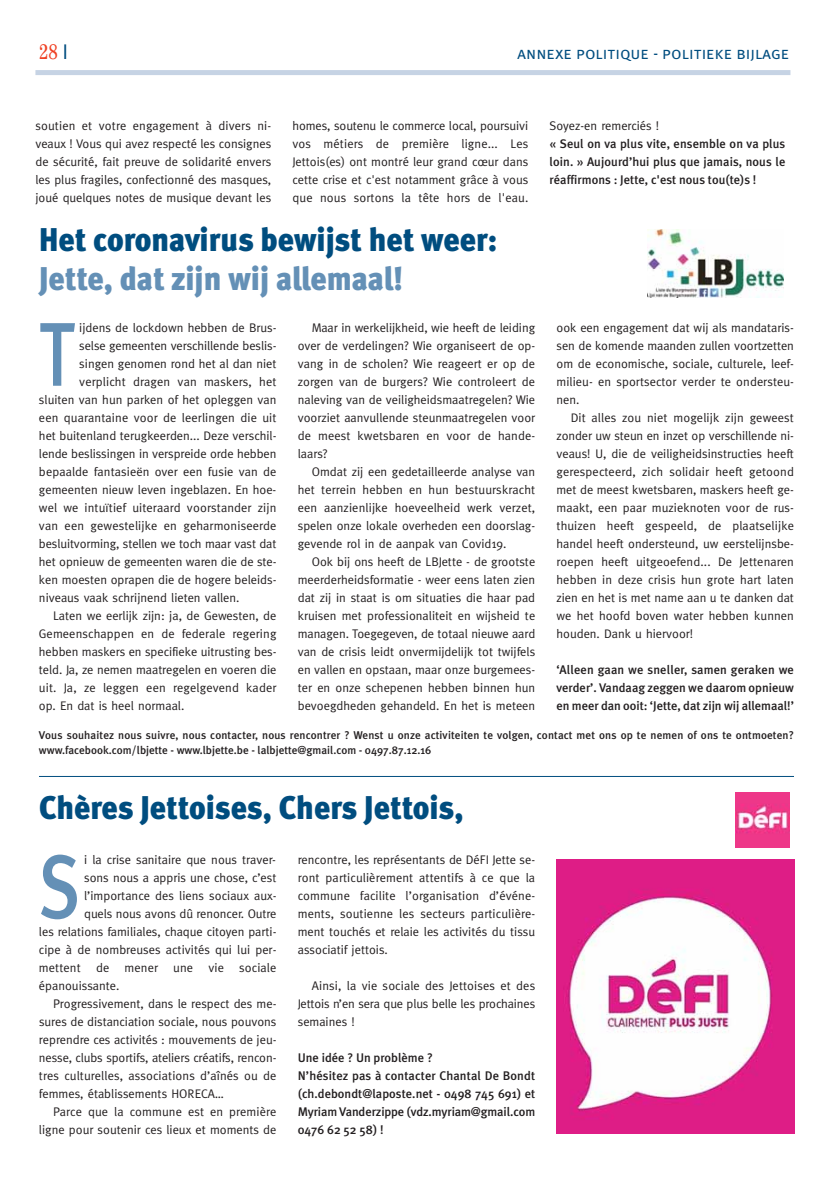
<style>
.page{position:relative;width:833px;height:1188px;background:#fff}
.page>*{position:absolute;margin:0;border:0;box-sizing:border-box;transform-origin:0 0}
.t1{font:500 90.38px "Meta Plus";color:#6490b6;scale:.8 1}
.t2{font:900 32.75px "Meta";color:#004d7f;scale:.95 1}
.t3{font:900 32.75px "Meta";letter-spacing:-.005em;color:#6490b6;scale:.95 1}
.t4{font:condensed 21.25px "Century IT Cby BT";color:#ef4023}
.t5{font:17.5px "Meta Plus Normal Caps";color:#004d7f}
.t6{font:12.5px/18px "Meta";color:#231f20;text-align:justify}
.t7{font:500 12.5px/18px "Meta Plus";color:#231f20;text-align:justify}
.t8{font:500 11.25px/15px "Meta Plus";letter-spacing:.01em;color:#231f20}
.s1{font-family:"Meta";font-stretch:normal;color:#004d7f}
</style>
<div class="page">
<div style="left:35px;top:70px;width:755px;height:5px;background:#c6d3e4"></div>
<img style="left:648px;top:229px;width:135px;height:68px">
<img style="left:736px;top:792px;width:53px;height:54px">
<hr style="left:39px;top:776px;width:755px;height:1px;background:#004d7f">
<img style="left:556px;top:859px;width:238px;height:274px">
<h3 class="t4" style="left:39px;top:38px;width:31px">28 <span class="s1">I</span></h3>
<h3 class="t5" style="left:517px;top:43px;width:273px">annexe politique - politieke bijlage</h3>
<p class="t6" style="left:35px;top:118px;width:237px">soutien et votre engagement à divers ni&shy;veaux ! Vous qui avez respecté les consignes de sécurité, fait preuve de solidarité envers les plus fragiles, confectionné des masques, joué quelques notes de musique devant les</p>
<p class="t6" style="left:292px;top:118px;width:237px">homes, soutenu le commerce local, poursuivi vos métiers de première ligne... Les Jettois(es) ont montré leur grand cœur dans cette crise et c'est notamment grâce à vous que nous sortons la tête hors de l'eau.</p>
<p class="t6" style="left:549px;top:118px;width:111px">Soyez-en remerciés !</p>
<p class="t7" style="left:549px;top:135px;width:237px">« Seul on va plus vite, ensemble on va plus loin. » Aujourd’hui plus que jamais, nous le réaffirmons : Jette, c'est nous tou(te)s !</p>
<h2 class="t2" style="left:39px;top:224px;width:484px">Het coronavirus bewijst het weer:</h2>
<h2 class="t3" style="left:39px;top:263px;width:385px">Jette, dat zijn wij allemaal!</h2>
<h1 class="t1" style="left:39px;top:311px;width:47px">T</h1>
<p class="t6" style="left:79px;top:319px;width:199px">ijdens de lockdown hebben de Brus-</p>
<p class="t6" style="left:79px;top:337px;width:199px">selse gemeenten verschillende beslis-</p>
<p class="t6" style="left:79px;top:355px;width:199px">singen genomen rond het al dan niet</p>
<p class="t6" style="left:79px;top:373px;width:199px">verplicht dragen van maskers, het</p>
<p class="t6" style="left:39px;top:391px;width:239px">sluiten van hun parken of het opleggen van</p>
<p class="t6" style="left:39px;top:409px;width:239px">een quarantaine voor de leerlingen die uit</p>
<p class="t6" style="left:39px;top:427px;width:239px">het buitenland terugkeerden... Deze verschil-</p>
<p class="t6" style="left:39px;top:445px;width:239px">lende beslissingen in verspreide orde hebben</p>
<p class="t6" style="left:39px;top:463px;width:239px">bepaalde fantasieën over een fusie van de</p>
<p class="t6" style="left:39px;top:481px;width:239px">gemeenten nieuw leven ingeblazen. En hoe-</p>
<p class="t6" style="left:39px;top:499px;width:239px">wel we intuïtief uiteraard voorstander zijn</p>
<p class="t6" style="left:39px;top:517px;width:239px">van een gewestelijke en geharmoniseerde</p>
<p class="t6" style="left:39px;top:535px;width:239px">besluitvorming, stellen we toch maar vast dat</p>
<p class="t6" style="left:39px;top:553px;width:239px">het opnieuw de gemeenten waren die de ste-</p>
<p class="t6" style="left:39px;top:571px;width:239px">ken moesten oprapen die de hogere beleids-</p>
<p class="t6" style="left:39px;top:589px;width:202px">niveaus vaak schrijnend lieten vallen.</p>
<p class="t6" style="left:53px;top:607px;width:225px">Laten we eerlijk zijn: ja, de Gewesten, de</p>
<p class="t6" style="left:39px;top:625px;width:239px">Gemeenschappen en de federale regering</p>
<p class="t6" style="left:39px;top:643px;width:239px">hebben maskers en specifieke uitrusting bes-</p>
<p class="t6" style="left:39px;top:661px;width:239px">teld. Ja, ze nemen maatregelen en voeren die</p>
<p class="t6" style="left:39px;top:679px;width:239px">uit. Ja, ze leggen een regelgevend kader</p>
<p class="t6" style="left:39px;top:697px;width:147px">op. En dat is heel normaal.</p>
<p class="t6" style="left:298px;top:319px;width:239px;text-indent:14px">Maar in werkelijkheid, wie heeft de leiding over de verdelingen? Wie organiseert de op&shy;vang in de scholen? Wie reageert er op de zorgen van de burgers? Wie controleert de naleving van de veiligheidsmaatregelen? Wie voorziet aanvullende steunmaatregelen voor de meest kwetsbaren en voor de hande&shy;laars?</p>
<p class="t6" style="left:298px;top:463px;width:239px;text-indent:14px">Omdat zij een gedetailleerde analyse van het terrein hebben en hun bestuurskracht een aanzienlijke hoeveelheid werk verzet, spelen onze lokale overheden een doorslag&shy;gevende rol in de aanpak van Covid19.</p>
<p class="t6" style="left:298px;top:553px;width:239px;text-indent:14px">Ook bij ons heeft de LBJette - de grootste meerderheidsformatie - weer eens laten zien dat zij in staat is om situaties die haar pad kruisen met professionaliteit en wijsheid te managen. Toegegeven, de totaal nieuwe aard van de crisis leidt onvermijdelijk tot twijfels en vallen en opstaan, maar onze burgemees&shy;ter en onze schepenen hebben binnen hun bevoegdheden gehandeld. En het is meteen</p>
<p class="t6" style="left:556px;top:319px;width:239px">ook een engagement dat wij als mandataris&shy;sen de komende maanden zullen voortzetten om de economische, sociale, culturele, leef&shy;milieu- en sportsector verder te ondersteu&shy;nen.</p>
<p class="t6" style="left:556px;top:409px;width:239px;text-indent:14px">Dit alles zou niet mogelijk zijn geweest zonder uw steun en inzet op verschillende ni&shy;veaus! U, die de veiligheidsinstructies heeft gerespecteerd, zich solidair heeft getoond met de meest kwetsbaren, maskers heeft ge&shy;maakt, een paar muzieknoten voor de rus&shy;thuizen heeft gespeeld, de plaatselijke handel heeft ondersteund, uw eerstelijnsbe&shy;roepen heeft uitgeoefend... De Jettenaren hebben in deze crisis hun grote hart laten zien en het is met name aan u te danken dat we het hoofd boven water hebben kunnen houden. Dank u hiervoor!</p>
<p class="t7" style="left:556px;top:661px;width:239px">‘Alleen gaan we sneller, samen geraken we verder’. Vandaag zeggen we daarom opnieuw en meer dan ooit: ‘Jette, dat zijn wij allemaal!’</p>
<p class="t8" style="left:39px;top:728px;width:756px">Vous souhaitez nous suivre, nous contacter, nous rencontrer ? Wenst u onze activiteiten te volgen, contact met ons op te nemen of ons te ontmoeten? www.facebook.com/lbjette - www.lbjette.be - lalbjette@gmail.com - 0497.87.12.16</p>
<h2 class="t2" style="left:39px;top:792px;width:448px">Chères Jettoises, Chers Jettois,</h2>
<h1 class="t1" style="left:39px;top:842px;width:53px">S</h1>
<p class="t6" style="left:84px;top:851px;width:193px">i la crise sanitaire que nous traver-</p>
<p class="t6" style="left:84px;top:869px;width:194px">sons nous a appris une chose, c’est</p>
<p class="t6" style="left:84px;top:887px;width:194px">l’importance des liens sociaux aux-</p>
<p class="t6" style="left:84px;top:905px;width:194px">quels nous avons dû renoncer. Outre</p>
<p class="t6" style="left:39px;top:923px;width:239px">les relations familiales, chaque citoyen parti-</p>
<p class="t6" style="left:39px;top:941px;width:239px">cipe à de nombreuses activités qui lui per-</p>
<p class="t6" style="left:39px;top:959px;width:239px">mettent de mener une vie sociale</p>
<p class="t6" style="left:39px;top:977px;width:82px">épanouissante.</p>
<p class="t6" style="left:53px;top:995px;width:225px">Progressivement, dans le respect des me-</p>
<p class="t6" style="left:39px;top:1013px;width:239px">sures de distanciation sociale, nous pouvons</p>
<p class="t6" style="left:39px;top:1031px;width:239px">reprendre ces activités : mouvements de jeu-</p>
<p class="t6" style="left:39px;top:1049px;width:239px">nesse, clubs sportifs, ateliers créatifs, rencon-</p>
<p class="t6" style="left:39px;top:1067px;width:239px">tres culturelles, associations d’aînés ou de</p>
<p class="t6" style="left:39px;top:1085px;width:186px">femmes, établissements HORECA…</p>
<p class="t6" style="left:53px;top:1103px;width:225px">Parce que la commune est en première</p>
<p class="t6" style="left:39px;top:1121px;width:239px">ligne pour soutenir ces lieux et moments de</p>
<p class="t6" style="left:298px;top:851px;width:239px">rencontre, les représentants de DéFI Jette se&shy;ront particulièrement attentifs à ce que la commune facilite l’organisation d’événe&shy;ments, soutienne les secteurs particulière&shy;ment touchés et relaie les activités du tissu associatif jettois.</p>
<p class="t6" style="left:298px;top:977px;width:239px;text-indent:14px">Ainsi, la vie sociale des Jettoises et des Jettois n’en sera que plus belle les prochaines semaines !</p>
<p class="t7" style="left:298px;top:1049px;width:239px;text-align:left">Une idée ? Un problème ?<br>N’hésitez pas à contacter Chantal De Bondt (ch.debondt@laposte.net - 0498 745 691) et Myriam Vanderzippe (vdz.myriam@gmail.com 0476 62 52 58) !</p>
</div>
